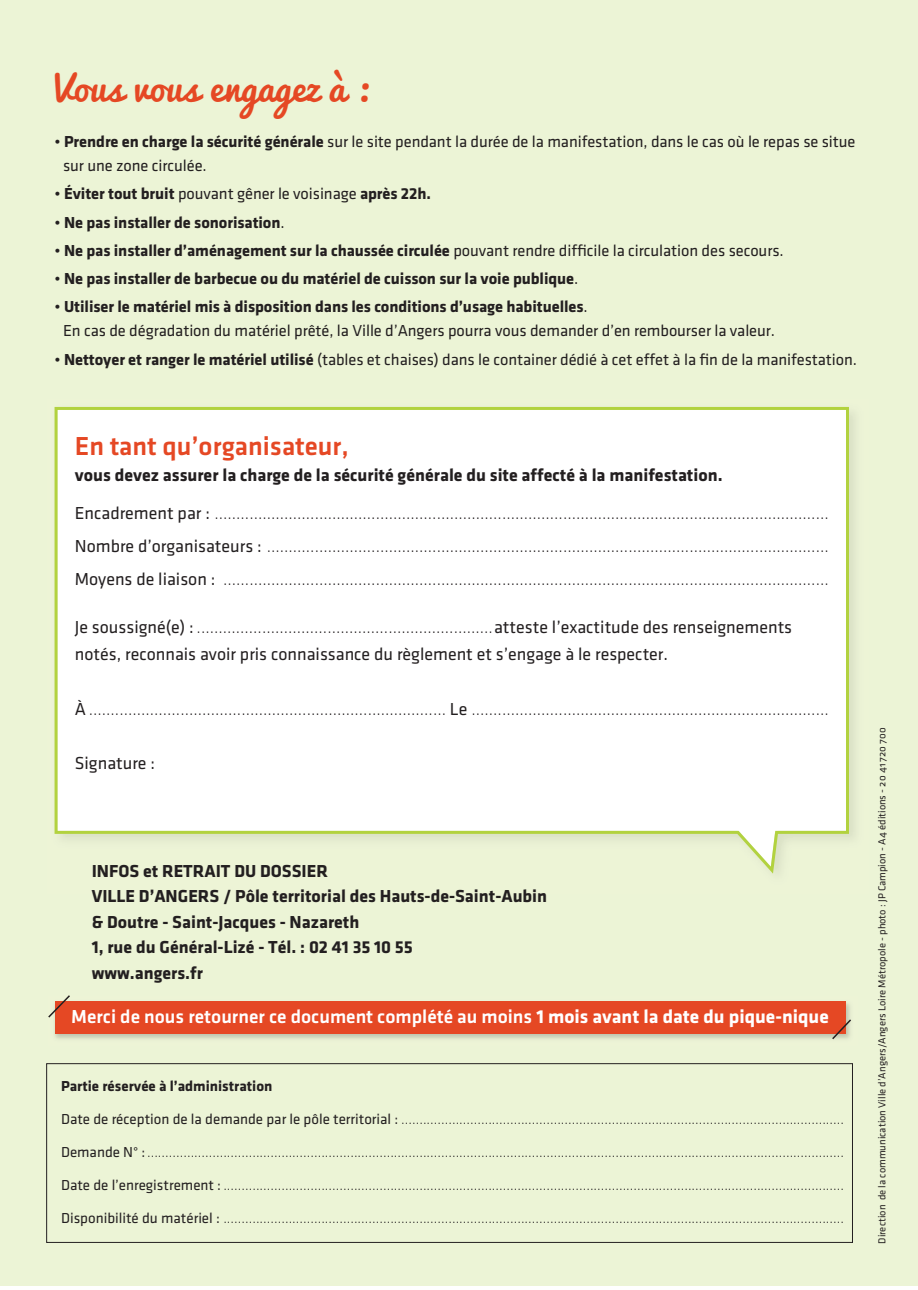
<style>
.page{position:relative;width:918px;height:1290px;background:#fff}
.page>*{position:absolute;margin:0;border:0;box-sizing:border-box;transform-origin:0 0}
.t1{font:37.5px "Pacifico";color:#e54824}
.t2{font:27px "Klavika Medium TF";color:#e54824}
.t3{font:19.5px "Klavika Medium TF";color:#fff}
.t4{font:18px/33px "Klavika Light TF";color:#231f20;text-align:justify}
.t5{font:700 18px/25.5px "Klavika";color:#231f20}
.t6{font:18px "Klavika Regular OSF";color:#231f20}
.t7{font:16.5px/24px "Klavika Regular OSF";letter-spacing:-.005em;color:#231f20}
.t8{font:700 16.5px "Klavika";letter-spacing:-.005em;color:#231f20}
.t9{font:15px "Klavika Light TF";color:#231f20}
.t10{font:700 15px "Klavika";color:#231f20}
.t11{font:10.5px "Klavika Regular OSF";color:#231f20}
.s1{font-family:"Klavika";font-weight:700}
.s2{font-family:"Klavika Regular OSF";font-weight:400}
.s3{font-family:"Klavika Regular OSF"}
</style>
<div class="page">
<div style="left:0;top:0;width:918px;height:1286px;background:#ecf4d6"></div>
<svg style="left:55px;top:407px;width:794px;height:467px;background:#fbfcf7"></svg>
<img style="left:54px;top:1001px;width:796px;height:38px">
<div style="left:55px;top:1001px;width:790px;height:33px;background:#e54824"></div>
<div style="left:46px;top:1063px;width:807px;height:180px;border:1px solid #231f20"></div>
<svg style="left:48px;top:995px;width:22px;height:24px"></svg>
<svg style="left:830px;top:1018px;width:21px;height:22px"></svg>
<h1 class="t1" style="left:55px;top:67px;width:315px">Vous vous engagez à :</h1>
<p class="t7" style="left:63px;top:131px;width:794px;text-indent:-9px">• <span class="s1">Prendre en charge la sécurité générale</span> sur le site pendant la durée de la manifestation, dans le cas où le repas se situe sur une zone circulée.</p>
<p class="t7" style="left:55px;top:184px;width:378px">• <span class="s1">Éviter tout bruit</span> pouvant gêner le voisinage <span class="s1">après 22h.</span></p>
<p class="t8" style="left:55px;top:217px;width:232px"><span class="s2">•</span> Ne pas installer de sonorisation<span class="s2">.</span></p>
<p class="t8" style="left:55px;top:245px;width:731px"><span class="s2">•</span> Ne pas installer d’aménagement sur la chaussée circulée <span class="s2">pouvant rendre difficile la circulation des secours.</span></p>
<p class="t8" style="left:55px;top:273px;width:525px"><span class="s2">•</span> Ne pas installer de barbecue ou du matériel de cuisson sur la voie publique<span class="s2">.</span></p>
<p class="t8" style="left:55px;top:301px;width:535px"><span class="s2">•</span> Utiliser le matériel mis à disposition dans les conditions d’usage habituelles<span class="s2">.</span></p>
<p class="t7" style="left:63px;top:321px;width:713px">En cas de dégradation du matériel prêté, la Ville d’Angers pourra vous demander d’en rembourser la valeur.</p>
<p class="t7" style="left:55px;top:349px;width:804px">• <span class="s1">Nettoyer et ranger le matériel utilisé</span> (tables et chaises) dans le container dédié à cet effet à la fin de la manifestation.</p>
<h2 class="t2" style="left:75px;top:432px;width:276px">En tant qu’organisateur,</h2>
<p class="t5" style="left:75px;top:464px;width:649px">vous devez assurer la charge de la sécurité générale du site affecté à la manifestation.</p>
<p class="t4" style="left:75px;top:498px;width:755px"><span class="s3">Encadrement par :</span> .............................................................................................................................................<br><span class="s3">Nombre d’organisateurs :</span> .................................................................................................................................<br><span class="s3">Moyens de liaison :</span> ...........................................................................................................................................</p>
<p class="t4" style="left:75px;top:613px;width:719px"><span class="s3">Je soussigné(e) :</span> ....................................................................<span class="s3">atteste l’exactitude des renseignements</span></p>
<p class="t6" style="left:75px;top:648px;width:595px">notés, reconnais avoir pris connaissance du règlement et s’engage à le respecter.</p>
<p class="t4" style="left:75px;top:694px;width:755px"><span class="s3">À</span> .................................................................................. <span class="s3">Le</span> ..................................................................................</p>
<p class="t6" style="left:75px;top:757px;width:82px">Signature :</p>
<p class="t5" style="left:92px;top:860px;width:457px">INFOS et RETRAIT DU DOSSIER<br>VILLE D’ANGERS / Pôle territorial des Hauts-de-Saint-Aubin &amp; Doutre - Saint-Jacques - Nazareth<br>1, rue du Général-Lizé - Tél. : 02 41 35 10 55<br>www.angers.fr</p>
<h3 class="t3" style="left:71px;top:1006px;width:759px">Merci de nous retourner ce document complété au moins <span class="s1">1 mois avant la date du pique-nique</span></h3>
<p class="t10" style="left:61px;top:1081px;width:213px">Partie réservée à l’administration</p>
<p class="t9" style="left:61px;top:1114px;width:785px"><span class="s3">Date de réception de la demande par le pôle territorial :</span> ..........................................................................................................................</p>
<p class="t9" style="left:61px;top:1147px;width:785px"><span class="s3">Demande N° :</span>................................................................................................................................................................................................</p>
<p class="t9" style="left:61px;top:1180px;width:785px"><span class="s3">Date de l’enregistrement :</span> ...........................................................................................................................................................................</p>
<p class="t9" style="left:61px;top:1213px;width:785px"><span class="s3">Disponibilité du matériel :</span> ...........................................................................................................................................................................</p>
<p class="t11" style="left:878px;top:1244px;width:518px;rotate:-90deg">Direction de la communication Ville d’Angers/Angers Loire Métropole - photo : JP Campion - A4 éditions - 20 41 720 700</p>
</div>
